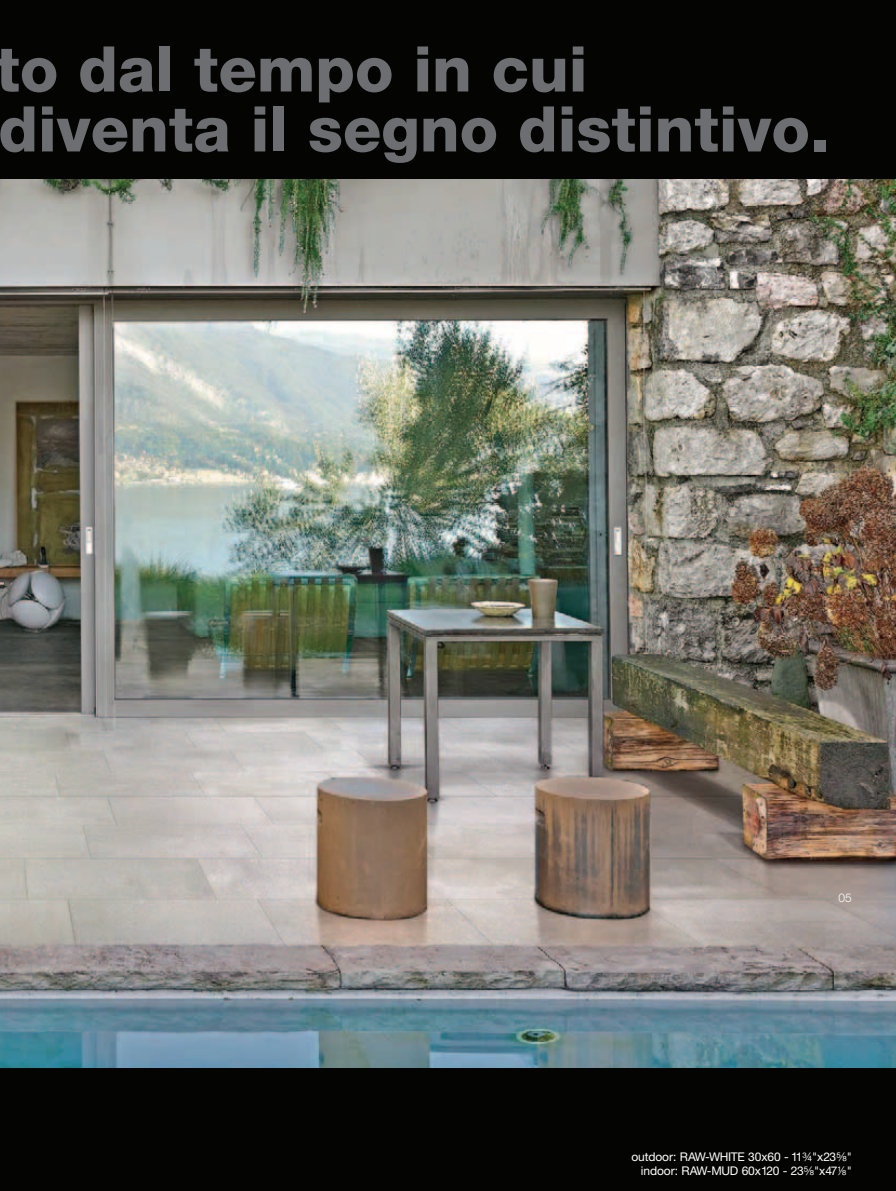
<style>
.page{position:relative;width:896px;height:1191px;background:#fff}
.page>*{position:absolute;margin:0;border:0;box-sizing:border-box;transform-origin:0 0}
.t1{font:800 63px/60px "Helvetica Neue";color:#6d6e71}
.t2{font:12px/14.4px "Helvetica Neue";letter-spacing:-.01em;color:#fff;text-align:right}
.t3{font:300 12px "Helvetica Neue LT Std";color:#fff}
.s1{font-family:"Fractions Sans"}
</style>
<div class="page">
<hr style="left:0;top:0;width:1px;height:1191px;background:#040503">
<div style="left:1px;top:0;width:894px;height:1191px;background:#040503"></div>
<img style="left:0;top:180px;width:895px;height:888px">
<h1 class="t1" style="left:-5px;top:44px;width:835px">to dal tempo in cui diventa il segno distintivo.</h1>
<p class="t3" style="left:838px;top:891px;width:15px">05</p>
<p class="t2" style="left:631px;top:1150px;width:222px">outdoor: RAW-WHITE 30x60 - 11<span class="s1">p</span>"x23<span class="s1">b</span>" indoor: RAW-MUD 60x120 - 23<span class="s1">b</span>"x47<span class="s1">8</span>"</p>
</div>
